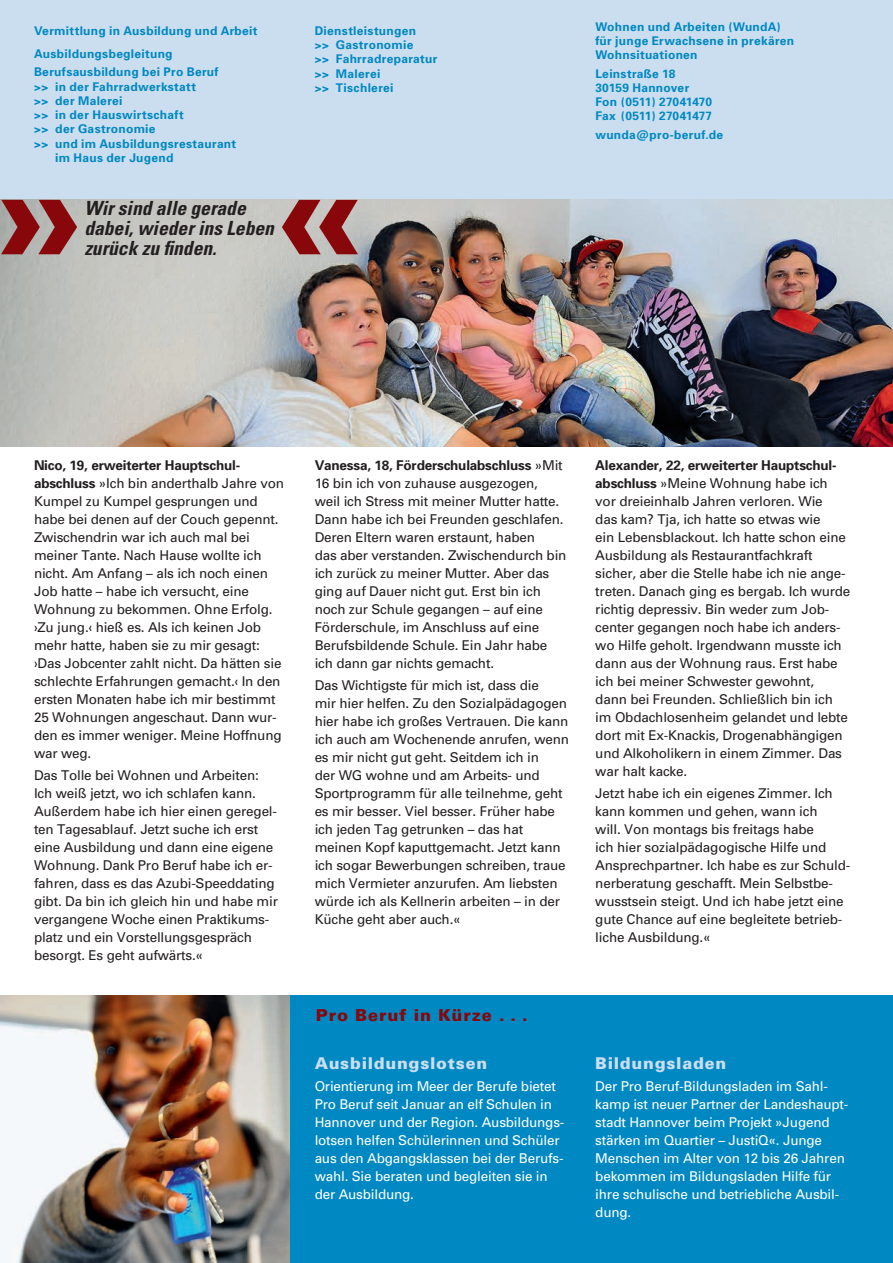
<style>
.page{position:relative;width:893px;height:1263px;background:#fff}
.page>*{position:absolute;margin:0;border:0;box-sizing:border-box;transform-origin:0 0}
.t1{font:italic 700 condensed 19.5px/20.2px "Univers";color:#231f20}
.t2{font:900 16.5px "Univers";letter-spacing:.055em;color:#88070a}
.t3{font:900 16.2px "Univers";letter-spacing:.05em;color:#cadeef}
.t4{font:13.5px/18px "Univers";letter-spacing:-.015em;color:#231f20}
.t5{font:13.5px/18px "Univers";letter-spacing:-.015em;color:#fff}
.t6{font:700 12px/14.2px "Univers";letter-spacing:.025em;color:#0088c2}
.s1{font-weight:700}
</style>
<div class="page">
<div style="left:0;top:0;width:893px;height:200px;background:#cadeef"></div>
<div style="left:0;top:995px;width:893px;height:268px;background:#0088c2"></div>
<img style="left:1px;top:200px;width:892px;height:246px">
<img style="left:0;top:200px;width:1px;height:246px">
<svg style="left:1px;top:200px;width:76px;height:54px;background:#9a5151"></svg>
<svg style="left:282px;top:200px;width:76px;height:54px;background:#a15757"></svg>
<img style="left:0;top:995px;width:289px;height:268px">
<p class="t6" style="left:34px;top:19px;width:225px;line-height:22.8px">Vermittlung in Ausbildung und Arbeit<br>Ausbildungsbegleitung</p>
<p class="t6" style="left:34px;top:65px;width:186px">Berufsausbildung bei Pro Beruf</p>
<p class="t6" style="left:34px;top:79px;width:164px">&gt;&gt; in der Fahrradwerkstatt</p>
<p class="t6" style="left:34px;top:93px;width:90px">&gt;&gt; der Malerei</p>
<p class="t6" style="left:34px;top:108px;width:151px">&gt;&gt; in der Hauswirtschaft</p>
<p class="t6" style="left:34px;top:122px;width:123px">&gt;&gt; der Gastronomie</p>
<p class="t6" style="left:34px;top:136px;width:204px">&gt;&gt; und im Ausbildungsrestaurant</p>
<p class="t6" style="left:55px;top:150px;width:120px">im Haus der Jugend</p>
<h1 class="t1" style="left:84px;top:198px;width:191px">Wir sind alle gerade dabei, wieder ins Leben zurück zu finden.</h1>
<p class="t6" style="left:315px;top:24px;width:124px">Dienstleistungen<br>&gt;&gt; Gastronomie<br>&gt;&gt; Fahrradreparatur &gt;&gt; Malerei<br>&gt;&gt; Tischlerei</p>
<p class="t6" style="left:595px;top:19px;width:200px">Wohnen und Arbeiten (WundA) für junge Erwachsene in prekären<br>Wohnsituationen</p>
<p class="t6" style="left:595px;top:66px;width:118px">Leinstraße 18<br>30159 Hannover<br>Fon (0511) 27041470<br>Fax (0511) 27041477</p>
<p class="t6" style="left:595px;top:128px;width:129px">wunda@pro-beruf.de</p>
<p class="t4" style="left:34px;top:456px;width:252px"><span class="s1">Nico, 19, erweiterter Hauptschul&shy;abschluss</span> »Ich bin anderthalb Jahre von Kumpel zu Kumpel gesprungen und habe bei denen auf der Couch gepennt.<br>Zwischendrin war ich auch mal bei meiner Tante. Nach Hause wollte ich nicht. Am Anfang – als ich noch einen Job hatte – habe ich versucht, eine Wohnung zu bekommen. Ohne Erfolg. ›Zu jung.‹ hieß es. Als ich keinen Job mehr hatte, haben sie zu mir gesagt: ›Das Jobcenter zahlt nicht. Da hätten sie schlechte Erfahrungen gemacht.‹ In den ersten Monaten habe ich mir bestimmt 25 Wohnungen angeschaut. Dann wur&shy;den es immer weniger. Meine Hoffnung war weg.</p>
<p class="t4" style="left:34px;top:766px;width:245px">Das Tolle bei Wohnen und Arbeiten:<br>Ich weiß jetzt, wo ich schlafen kann.<br>Außerdem habe ich hier einen geregel&shy;ten Tagesablauf. Jetzt suche ich erst eine Ausbildung und dann eine eigene Wohnung. Dank Pro Beruf habe ich er&shy;fahren, dass es das Azubi-Speeddating gibt. Da bin ich gleich hin und habe mir vergangene Woche einen Praktikums&shy;platz und ein Vorstellungsgespräch besorgt. Es geht aufwärts.«</p>
<p class="t4" style="left:315px;top:456px;width:253px"><span class="s1">Vanessa, 18, Förderschulabschluss</span> »Mit 16 bin ich von zuhause ausgezogen, weil ich Stress mit meiner Mutter hatte.<br>Dann habe ich bei Freunden geschlafen.<br>Deren Eltern waren erstaunt, haben<br>das aber verstanden. Zwischendurch bin ich zurück zu meiner Mutter. Aber das ging auf Dauer nicht gut. Erst bin ich noch zur Schule gegangen – auf eine Förderschule, im Anschluss auf eine Berufsbildende Schule. Ein Jahr habe ich dann gar nichts gemacht.</p>
<p class="t4" style="left:315px;top:676px;width:256px">Das Wichtigste für mich ist, dass die<br>mir hier helfen. Zu den Sozialpädagogen hier habe ich großes Vertrauen. Die kann ich auch am Wochenende anrufen, wenn es mir nicht gut geht. Seitdem ich in<br>der WG wohne und am Arbeits- und Sportprogramm für alle teilnehme, geht es mir besser. Viel besser. Früher habe ich jeden Tag getrunken – das hat meinen Kopf kaputtgemacht. Jetzt kann ich sogar Bewerbungen schreiben, traue mich Vermieter anzurufen. Am liebsten würde ich als Kellnerin arbeiten – in der Küche geht aber auch.«</p>
<p class="t2" style="left:316px;top:1005px;width:213px">Pro Beruf in Kürze . . .</p>
<p class="t3" style="left:315px;top:1053px;width:174px">Ausbildungslotsen</p>
<p class="t5" style="left:315px;top:1077px;width:251px">Orientierung im Meer der Berufe bietet Pro Beruf seit Januar an elf Schulen in Hannover und der Region. Ausbildungs&shy;lotsen helfen Schülerinnen und Schüler aus den Abgangsklassen bei der Berufs&shy;wahl. Sie beraten und begleiten sie in der Ausbildung.</p>
<p class="t4" style="left:595px;top:456px;width:257px"><span class="s1">Alexander, 22, erweiterter Hauptschul&shy;abschluss</span> »Meine Wohnung habe ich vor dreieinhalb Jahren verloren. Wie<br>das kam? Tja, ich hatte so etwas wie<br>ein Lebensblackout. Ich hatte schon eine Ausbildung als Restaurantfachkraft sicher, aber die Stelle habe ich nie ange&shy;treten. Danach ging es bergab. Ich wurde richtig depressiv. Bin weder zum Job&shy;center gegangen noch habe ich anders&shy;wo Hilfe geholt. Irgendwann musste ich dann aus der Wohnung raus. Erst habe ich bei meiner Schwester gewohnt,<br>dann bei Freunden. Schließlich bin ich im Obdachlosenheim gelandet und lebte dort mit Ex-Knackis, Drogenabhängigen und Alkoholikern in einem Zimmer. Das war halt kacke.</p>
<p class="t4" style="left:595px;top:784px;width:257px">Jetzt habe ich ein eigenes Zimmer. Ich kann kommen und gehen, wann ich<br>will. Von montags bis freitags habe<br>ich hier sozialpädagogische Hilfe und Ansprechpartner. Ich habe es zur Schuld&shy;nerberatung geschafft. Mein Selbstbe&shy;wusstsein steigt. Und ich habe jetzt eine gute Chance auf eine begleitete betrieb&shy;liche Ausbildung.«</p>
<p class="t3" style="left:595px;top:1053px;width:132px">Bildungsladen</p>
<p class="t5" style="left:595px;top:1077px;width:255px">Der Pro Beruf-Bildungsladen im Sahl&shy;kamp ist neuer Partner der Landeshaupt&shy;stadt Hannover beim Projekt »Jugend stärken im Quartier – JustiQ«. Junge Menschen im Alter von 12 bis 26 Jahren bekommen im Bildungsladen Hilfe für ihre schulische und betriebliche Ausbil&shy;dung.</p>
</div>
